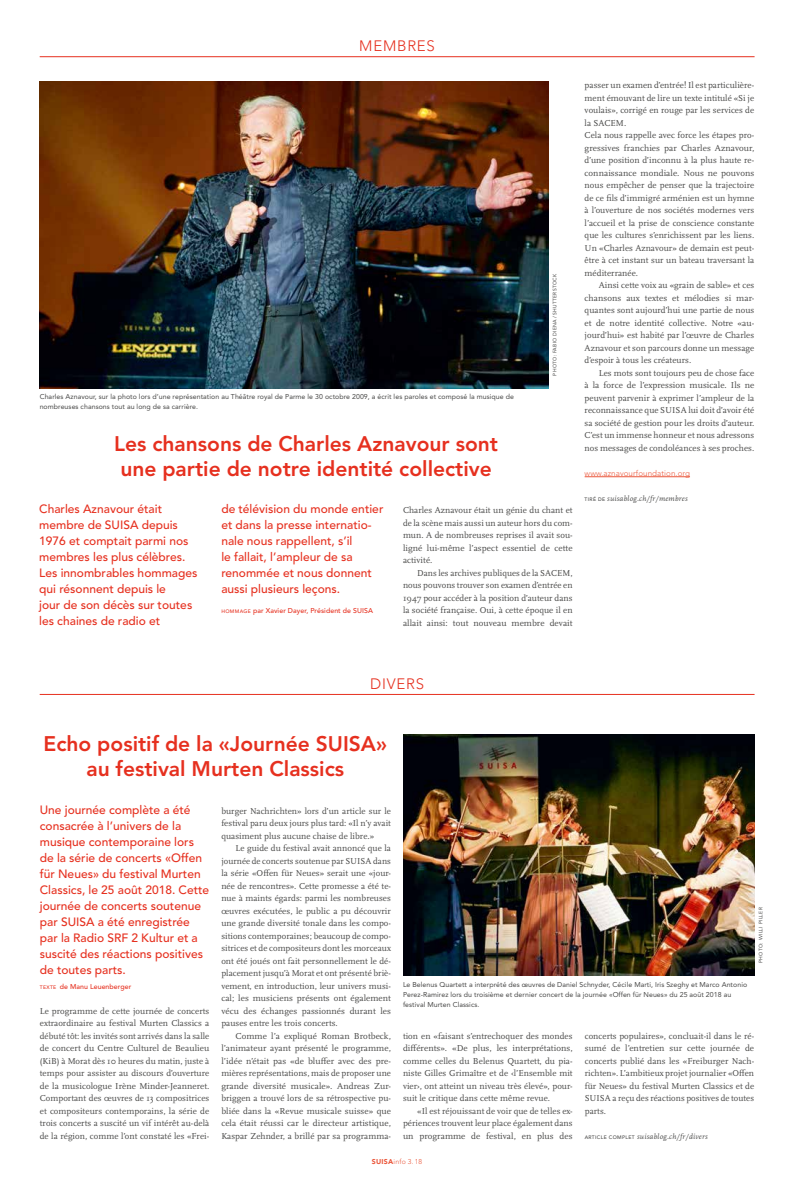
<style>
.page{position:relative;width:794px;height:1191px;background:#fff}
.page>*{position:absolute;margin:0;border:0;box-sizing:border-box;transform-origin:0 0}
.t1{font:800 21px/25px "Avenir LT Std";color:#e6301f;text-align:center}
.t2{font:300 15px "Avenir LT Std";letter-spacing:.05em;color:#e6301f}
.t3{font:500 12px/16px "Avenir LT Std";color:#e6301f}
.t4{font:9px/12.5px "Scala OT";letter-spacing:.005em;color:#484847;text-align:justify}
.t5{font:300 8px "Avenir LT Std";letter-spacing:.01em;color:#eb573b}
.t6{font:italic 7.8px "Scala OT";letter-spacing:.03em;color:#484847}
.t7{font:7px/10px "Avenir LT Std";letter-spacing:.01em;color:#484847}
.t8{font:500 7px "Avenir LT Std";letter-spacing:.01em;color:#e6301f}
.t9{font:300 7px "Avenir LT Std";letter-spacing:.035em;color:#eb573b}
.t10{font:5px "Avenir LT Std";letter-spacing:.065em;color:#484847}
.s1{font-size:5px}
.s2{font-family:"Avenir LT Std";font-weight:500;font-style:normal;font-size:5px}
.s3{font-weight:900}
</style>
<div class="page">
<hr style="left:40px;top:56px;width:714px;height:1px;background:#e6301f">
<hr style="left:40px;top:694px;width:714px;height:1px;background:#e6301f">
<hr style="left:584px;top:476px;width:106px;height:1px;background:#eb573b">
<img style="left:403px;top:734px;width:351px;height:242px">
<img style="left:40px;top:81px;width:508px;height:307px">
<h2 class="t2" style="left:359px;top:37px;width:77px">MEMBRES</h2>
<p class="t7" style="left:40px;top:392px;width:476px">Charles Aznavour, sur la photo lors d’une représentation au Théâtre royal de Parme le 30 octobre 2009, a écrit les paroles et composé la musique de nombreuses chansons tout au long de sa carrière.</p>
<h1 class="t1" style="left:114px;top:431px;width:385px;text-align:left">Les chansons de Charles Aznavour sont une partie de notre identité collective</h1>
<p class="t10" style="left:552px;top:376px;width:104px;rotate:-90deg">PHOTO: FABIO DIENA / SHUTTERSTOCK</p>
<h3 class="t3" style="left:39px;top:501px;width:160px">Charles Aznavour était membre de SUISA depuis<br>1976 et comptait parmi nos membres les plus célèbres.<br>Les innombrables hommages qui résonnent depuis le<br>jour de son décès sur toutes les chaines de radio et</h3>
<h3 class="t3" style="left:221px;top:501px;width:164px">de télévision du monde entier et dans la presse internatio&shy;nale nous rappellent, s’il<br>le fallait, l’ampleur de sa renommée et nous donnent aussi plusieurs leçons.</h3>
<p class="t8" style="left:221px;top:607px;width:153px"><span class="s1">HOMMAGE</span> par Xavier Dayer, Président de SUISA</p>
<p class="t4" style="left:403px;top:504px;width:171px">Charles Aznavour était un génie du chant et de la scène mais aussi un auteur hors du com&shy;mun. A de nombreuses reprises il avait sou&shy;ligné lui-même l’aspect essentiel de cette activité.</p>
<p class="t4" style="left:403px;top:567px;width:171px;text-indent:14px">Dans les archives publiques de la SACEM, nous pouvons trouver son examen d’entrée en 1947 pour accéder à la position d’auteur dans la société française. Oui, à cette époque il en allait ainsi: tout nouveau membre devait</p>
<p class="t4" style="left:584px;top:79px;width:171px;text-align:left">passer un examen d’entrée! Il est particulière&shy;ment émouvant de lire un texte intitulé «Si je voulais», corrigé en rouge par les services de la SACEM.<br>Cela nous rappelle avec force les étapes pro&shy;gressives franchies par Charles Aznavour, d’une position d’inconnu à la plus haute re&shy;connaissance mondiale. Nous ne pouvons nous empêcher de penser que la trajectoire de ce fils d’immigré arménien est un hymne à l’ouverture de nos sociétés modernes vers l’accueil et la prise de conscience constante que les cultures s’enrichissent par les liens.<br>Un «Charles Aznavour» de demain est peut&shy;être à cet instant sur un bateau traversant la méditerranée.</p>
<p class="t4" style="left:584px;top:279px;width:171px;text-indent:14px">Ainsi cette voix au «grain de sable» et ces chansons aux textes et mélodies si mar&shy;quantes sont aujourd’hui une partie de nous et de notre identité collective. Notre «au&shy;jourd’hui» est habité par l’œuvre de Charles Aznavour et son parcours donne un message d’espoir à tous les créateurs.</p>
<p class="t4" style="left:584px;top:367px;width:171px;text-indent:14px">Les mots sont toujours peu de chose face à la force de l’expression musicale. Ils ne peuvent parvenir à exprimer l’ampleur de la reconnaissance que SUISA lui doit d’avoir été sa société de gestion pour les droits d’auteur.<br>C’est un immense honneur et nous adressons nos messages de condoléances à ses proches.</p>
<p class="t5" style="left:584px;top:468px;width:107px">www.aznavourfoundation.org</p>
<p class="t6" style="left:584px;top:494px;width:104px"><span class="s2">TIRÉ DE</span> suisablog.ch/fr/membres</p>
<h2 class="t2" style="left:370px;top:674px;width:55px">DIVERS</h2>
<h1 class="t1" style="left:44px;top:731px;width:345px">Echo positif de la «Journée SUISA» au festival Murten Classics</h1>
<p class="t4" style="left:221px;top:804px;width:171px">burger Nachrichten» lors d’un article sur le festival paru deux jours plus tard: «Il n’y avait quasiment plus aucune chaise de libre.»</p>
<p class="t4" style="left:221px;top:842px;width:171px;text-indent:14px">Le guide du festival avait annoncé que la journée de concerts soutenue par SUISA dans la série «Offen für Neues» serait une «jour&shy;née de rencontres». Cette promesse a été te&shy;nue à maints égards: parmi les nombreuses œuvres exécutées, le public a pu découvrir une grande diversité tonale dans les compo&shy;sitions contemporaines; beaucoup de compo&shy;sitrices et de compositeurs dont les morceaux ont été joués ont fait personnellement le dé&shy;placement jusqu’à Morat et ont présenté briè&shy;vement, en introduction, leur univers musi&shy;cal; les musiciens présents ont également vécu des échanges passionnés durant les pauses entre les trois concerts.</p>
<p class="t4" style="left:221px;top:1029px;width:171px;text-indent:14px">Comme l’a expliqué Roman Brotbeck, l’animateur ayant présenté le programme, l’idée n’était pas «de bluffer avec des pre&shy;mières représentations, mais de proposer une grande diversité musicale». Andreas Zur&shy;briggen a trouvé lors de sa rétrospective pu&shy;bliée dans la «Revue musicale suisse» que cela était réussi car le directeur artistique, Kaspar Zehnder, a brillé par sa programma-</p>
<p class="t4" style="left:403px;top:1029px;width:171px">tion en «faisant s’entrechoquer des mondes différents». «De plus, les interprétations, comme celles du Belenus Quartett, du pia&shy;niste Gilles Grimaître et de ‹l’Ensemble mit vier›, ont atteint un niveau très élevé», pour&shy;suit le critique dans cette même revue.</p>
<p class="t3" style="left:40px;top:801px;width:171px">Une journée complète a été consacrée à l’univers de la musique contemporaine lors de la série de concerts «Offen für Neues» du festival Murten<br>Classics, le 25 août 2018. Cette journée de concerts soutenue par SUISA a été enregistrée par la Radio SRF 2 Kultur et a suscité des réactions positives de toutes parts.</p>
<p class="t8" style="left:40px;top:982px;width:93px"><span class="s1">TEXTE</span> de Manu Leuenberger</p>
<p class="t4" style="left:40px;top:1004px;width:171px">Le programme de cette journée de concerts extraordinaire au festival Murten Classics a débuté tôt: les invités sont arrivés dans la salle de concert du Centre Culturel de Beaulieu (KiB) à Morat dès 10 heures du matin, juste à temps pour assister au discours d’ouverture de la musicologue Irène Minder-Jeanneret.<br>Comportant des œuvres de 13 compositrices et compositeurs contemporains, la série de trois concerts a suscité un vif intérêt au-delà de la région, comme l’ont constaté les «Frei-</p>
<p class="t10" style="left:758px;top:963px;width:57px;rotate:-90deg">PHOTO: WILLI PILLER</p>
<p class="t7" style="left:403px;top:979px;width:346px">Le Belenus Quartett a interprété des œuvres de Daniel Schnyder, Cécile Marti, Iris Szeghy et Marco Antonio<br>Perez-Ramirez lors du troisième et dernier concert de la journée «Offen für Neues» du 25 août 2018 au festival Murten Classics.</p>
<p class="t4" style="left:585px;top:1029px;width:171px">concerts populaires», concluait-il dans le ré&shy;sumé de l’entretien sur cette journée de concerts publié dans les «Freiburger Nach&shy;richten». L’ambitieux projet journalier «Offen für Neues» du festival Murten Classics et de SUISA a reçu des réactions positives de toutes parts.</p>
<p class="t4" style="left:403px;top:1104px;width:171px;text-indent:14px">«Il est réjouissant de voir que de telles ex&shy;périences trouvent leur place également dans un programme de festival, en plus des</p>
<p class="t6" style="left:585px;top:1131px;width:124px"><span class="s2">ARTICLE COMPLET</span> suisablog.ch/fr/divers</p>
<p class="t9" style="left:372px;top:1157px;width:52px"><span class="s3">SUISA</span>info 3. 18</p>
</div>
